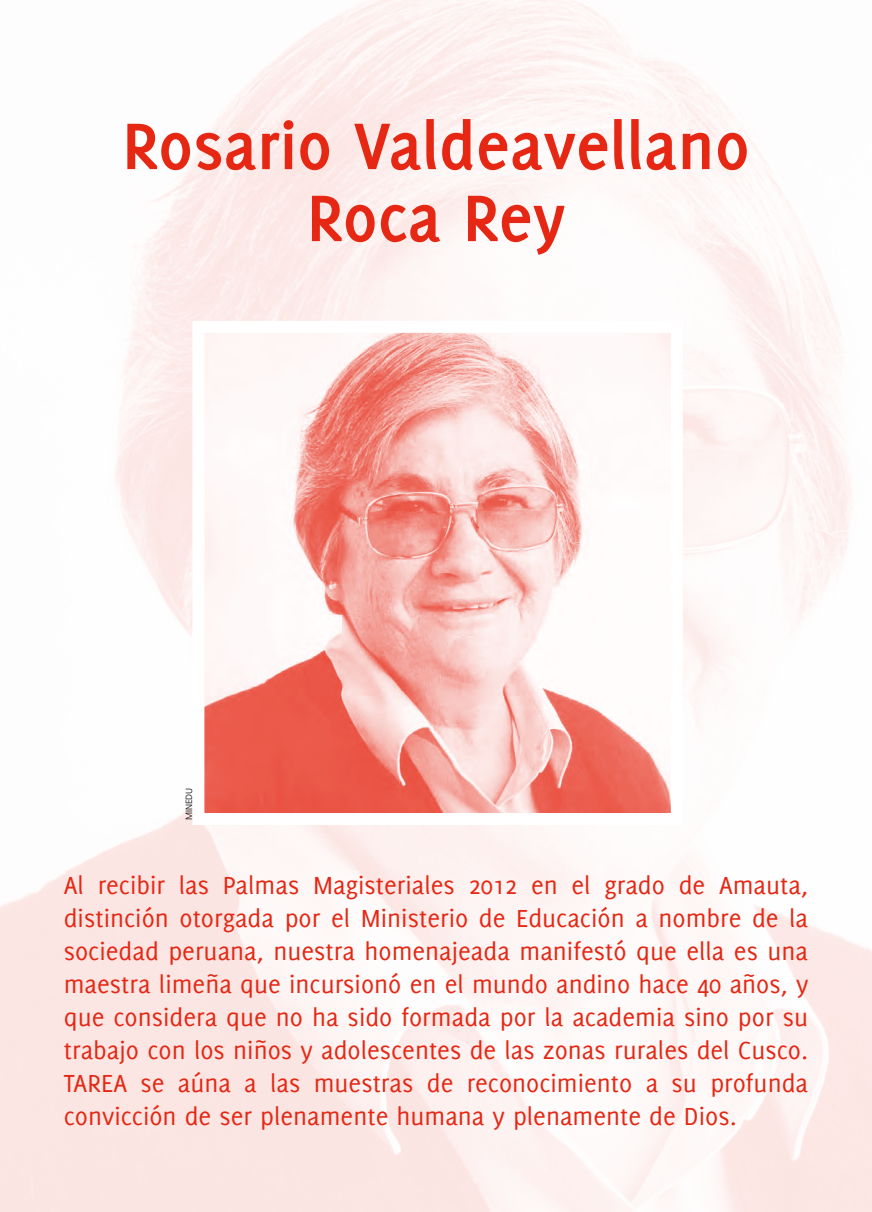
<style>
.page{position:relative;width:872px;height:1212px;background:#fff}
.page>*{position:absolute;margin:0;border:0;box-sizing:border-box;transform-origin:0 0}
.t1{font:700 72px/72px "Delicious";color:#e52713;text-align:center}
.t2{font:27px/33px "Delicious";color:#e52713;text-align:justify}
.t3{font:300 9px "Frutiger LT";color:#000}
</style>
<div class="page">
<img style="left:205px;top:334px;width:465px;height:478px">
<h1 class="t1" style="left:122px;top:109px;width:629px">Rosario Valdeavellano<br>Roca Rey</h1>
<p class="t3" style="left:184px;top:820px;width:33px;rotate:-90deg">minedu</p>
<p class="t2" style="left:64px;top:868px;width:746px">Al recibir las Palmas Magisteriales 2012 en el grado de Amauta, distinción otorgada por el Ministerio de Educación a nombre de la sociedad peruana, nuestra homenajeada manifestó que ella es una maestra limeña que incursionó en el mundo andino hace 40 años, y que considera que no ha sido formada por la academia sino por su trabajo con los niños y adolescentes de las zonas rurales del Cusco.<br>TAREA se aúna a las muestras de reconocimiento a su profunda convicción de ser plenamente humana y plenamente de Dios.</p>
</div>
